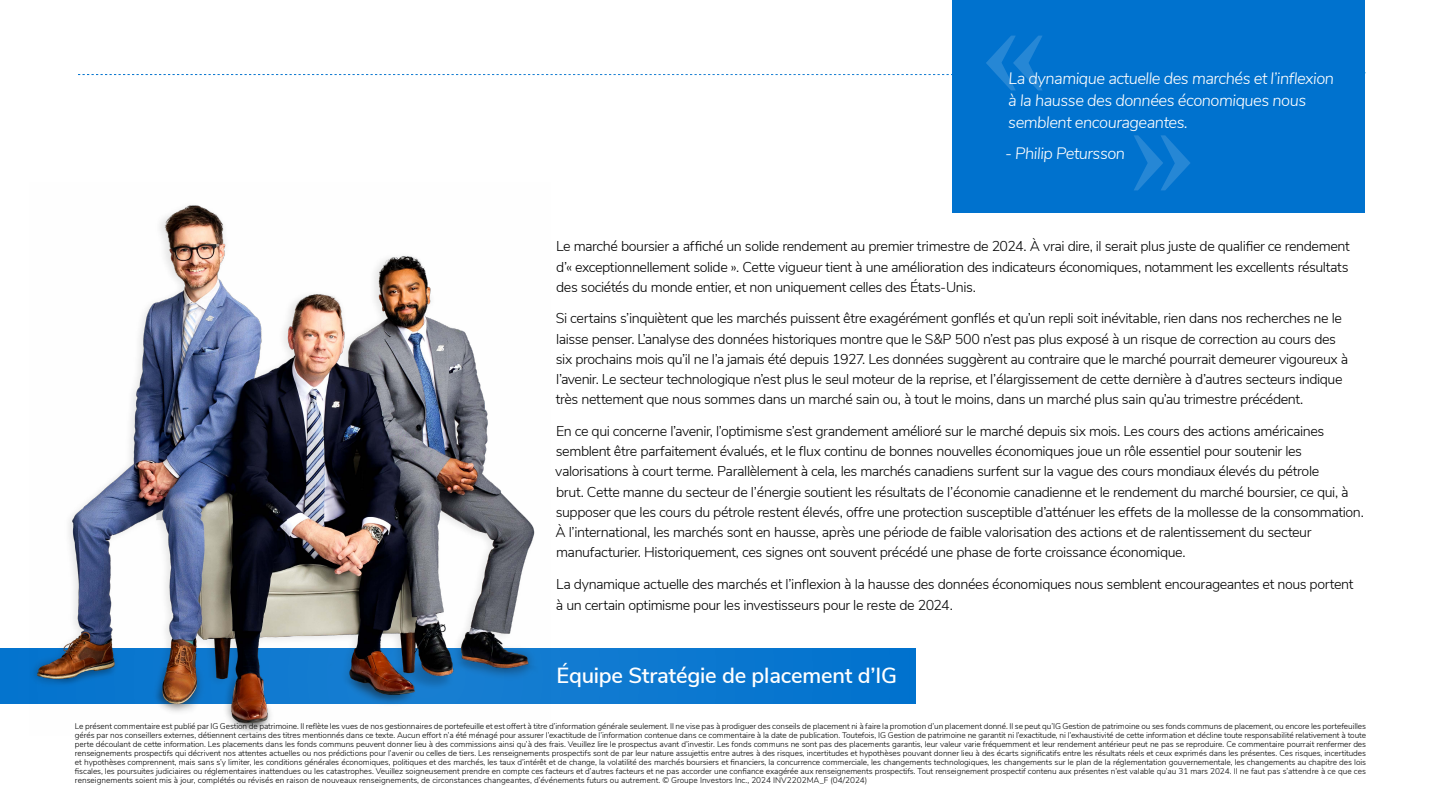
<style>
.page{position:relative;width:1440px;height:810px;background:#fff}
.page>*{position:absolute;margin:0;border:0;box-sizing:border-box;transform-origin:0 0}
.GOOD_body_copy{font:600 21.83px "Nunito Sans";letter-spacing:-.01em;color:#fff}
.pullquote_reverse{font:italic 300 16.5px/21.8px "Nunito Sans";letter-spacing:-.03em;color:#fff}
.GOOD_body_copy-2{font:300 14.25px/20.2px "Nunito Sans";letter-spacing:-.03em;color:#000}
.t1{font:300 10.5px "Nunito Sans";letter-spacing:.04em;color:#000}
.t2{font:300 8.25px/9px "Nunito Sans";color:#000;text-align:justify}
</style>
<div class="page">
<div style="left:0;top:648px;width:916px;height:56px;background:#0976cf"></div>
<img style="left:33px;top:205px;width:503px;height:527px">
<div style="left:952px;top:0;width:413px;height:213px;background:#0072ce"></div>
<svg style="left:78px;top:36px;width:964px;height:54px"></svg>
<svg style="left:1134px;top:135px;width:56px;height:55px"></svg>
<p class="pullquote_reverse" style="left:1008px;top:67px;width:327px">La dynamique actuelle des marchés et l’inflexion à la hausse des données économiques nous semblent encourageantes.</p>
<p class="pullquote_reverse" style="left:1005px;top:142px;width:122px">- Philip Petursson</p>
<p class="GOOD_body_copy-2" style="left:556px;top:235px;width:795px;text-align:justify">Le marché boursier a affiché un solide rendement au premier trimestre de 2024. À vrai dire, il serait plus juste de qualifier ce rendement d’« exceptionnellement solide ». Cette vigueur tient à une amélioration des indicateurs économiques, notamment les excellents résultats des sociétés du monde entier, et non uniquement celles des États-Unis.</p>
<p class="GOOD_body_copy-2" style="left:556px;top:307px;width:794px">Si certains s’inquiètent que les marchés puissent être exagérément gonflés et qu’un repli soit inévitable, rien dans nos recherches ne le laisse penser. L’analyse des données historiques montre que le S&amp;P 500 n’est pas plus exposé à un risque de correction au cours des six prochains mois qu’il ne l’a jamais été depuis 1927. Les données suggèrent au contraire que le marché pourrait demeurer vigoureux à l’avenir. Le secteur technologique n’est plus le seul moteur de la reprise, et l’élargissement de cette dernière à d’autres secteurs indique très nettement que nous sommes dans un marché sain ou, à tout le moins, dans un marché plus sain qu’au trimestre précédent.</p>
<p class="GOOD_body_copy-2" style="left:555px;top:420px;width:810px">En ce qui concerne l’avenir, l’optimisme s’est grandement amélioré sur le marché depuis six mois. Les cours des actions américaines semblent être parfaitement évalués, et le flux continu de bonnes nouvelles économiques joue un rôle essentiel pour soutenir les valorisations à court terme. Parallèlement à cela, les marchés canadiens surfent sur la vague des cours mondiaux élevés du pétrole<br>brut. Cette manne du secteur de l’énergie soutient les résultats de l’économie canadienne et le rendement du marché boursier, ce qui, à supposer que les cours du pétrole restent élevés, offre une protection susceptible d’atténuer les effets de la mollesse de la consommation.<br>À l’international, les marchés sont en hausse, après une période de faible valorisation des actions et de ralentissement du secteur manufacturier. Historiquement, ces signes ont souvent précédé une phase de forte croissance économique.</p>
<p class="GOOD_body_copy-2" style="left:556px;top:573px;width:799px;line-height:21px">La dynamique actuelle des marchés et l’inflexion à la hausse des données économiques nous semblent encourageantes et nous portent à un certain optimisme pour les investisseurs pour le reste de 2024.</p>
<p class="GOOD_body_copy" style="left:556px;top:659px;width:342px">Équipe Stratégie de placement d’IG</p>
<p class="t2" style="left:75px;top:721px;width:1293px">Le présent commentaire est publié par IG Gestion de patrimoine. Il reflète les vues de nos gestionnaires de portefeuille et est offert à titre d’information générale seulement. Il ne vise pas à prodiguer des conseils de placement ni à faire la promotion d’un placement donné. Il se peut qu’IG Gestion de patrimoine ou ses fonds communs de placement, ou encore les portefeuilles gérés par nos conseillers externes, détiennent certains des titres mentionnés dans ce texte. Aucun effort n’a été ménagé pour assurer l’exactitude de l’information contenue dans ce commentaire à la date de publication. Toutefois, IG Gestion de patrimoine ne garantit ni l’exactitude, ni l’exhaustivité de cette information et décline toute responsabilité relativement à toute perte découlant de cette information. Les placements dans les fonds communs peuvent donner lieu à des commissions ainsi qu’à des frais. Veuillez lire le prospectus avant d’investir. Les fonds communs ne sont pas des placements garantis, leur valeur varie fréquemment et leur rendement antérieur peut ne pas se reproduire. Ce commentaire pourrait renfermer des renseignements prospectifs qui décrivent nos attentes actuelles ou nos prédictions pour l’avenir ou celles de tiers. Les renseignements prospectifs sont de par leur nature assujettis entre autres à des risques, incertitudes et hypothèses pouvant donner lieu à des écarts significatifs entre les résultats réels et ceux exprimés dans les présentes. Ces risques, incertitudes et hypothèses comprennent, mais sans s’y limiter, les conditions générales économiques, politiques et des marchés, les taux d’intérêt et de change, la volatilité des marchés boursiers et financiers, la concurrence commerciale, les changements technologiques, les changements sur le plan de la réglementation gouvernementale, les changements au chapitre des lois fiscales, les poursuites judiciaires ou réglementaires inattendues ou les catastrophes. Veuillez soigneusement prendre en compte ces facteurs et d’autres facteurs et ne pas accorder une confiance exagérée aux renseignements prospectifs. Tout renseignement prospectif contenu aux présentes n’est valable qu’au 31 mars 2024. Il ne faut pas s’attendre à ce que ces renseignements soient mis à jour, complétés ou révisés en raison de nouveaux renseignements, de circonstances changeantes, d’événements futurs ou autrement. © Groupe Investors Inc., 2024 INV2202MA_F (04/2024)</p>
<p class="t1" style="left:1037px;top:746px;width:330px">REVUE DES MARCHÉS DU PREMIER TRIMESTRE DE 2024 | 11</p>
</div>
